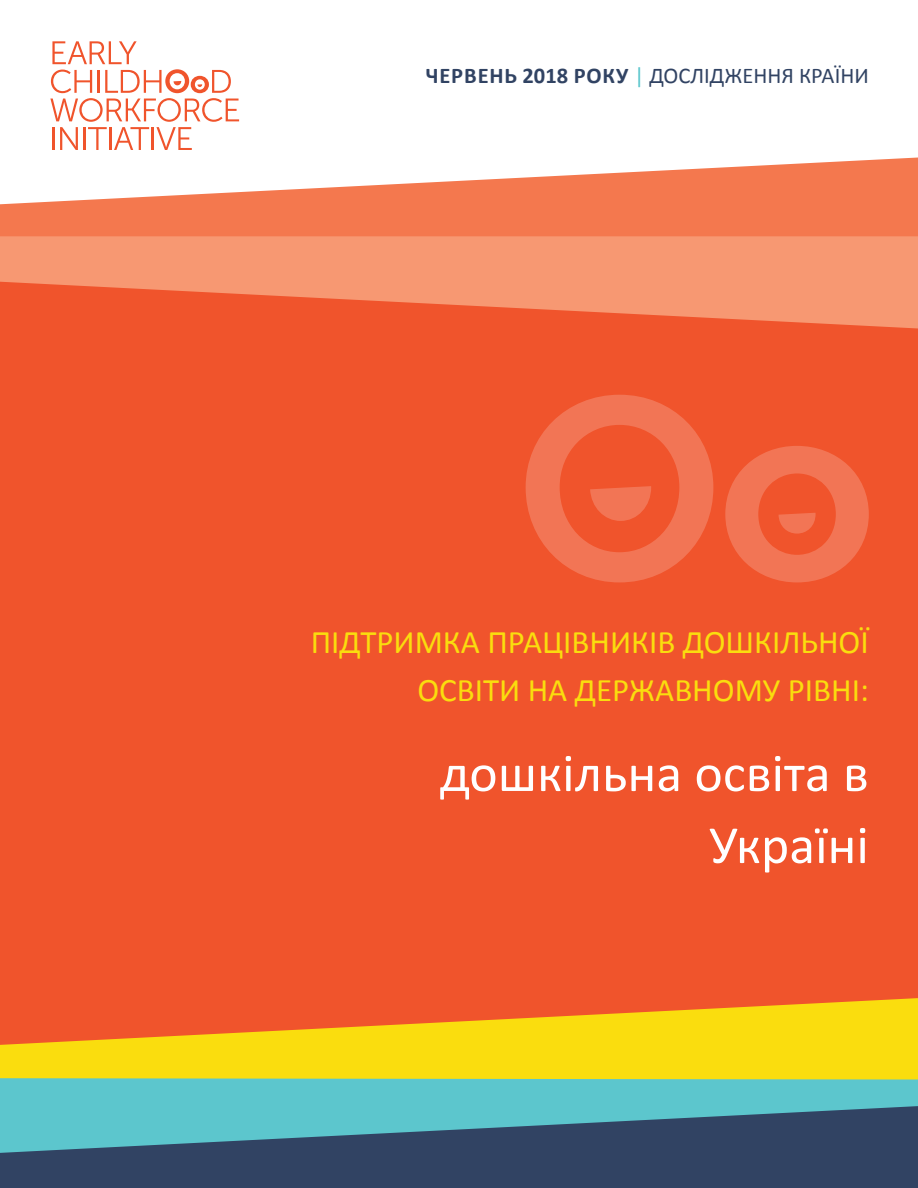
<style>
.page{position:relative;width:918px;height:1188px;background:#fff}
.page>*{position:absolute;margin:0;border:0;box-sizing:border-box;transform-origin:0 0}
.t1{font:54px/72px "Calibri";color:#fff;text-align:right}
.t2{font:33px/48px "Calibri";color:#fadd0e;text-align:right}
.t3{font:22.5px "Calibri";color:#314363}
.s1{font-weight:700}
.s2{color:#5cc6cd}
</style>
<div class="page">
<div style="left:0;top:219px;width:918px;height:276px;background:#f79872"></div>
<div style="left:0;top:282px;width:918px;height:716px;background:#f0542c"></div>
<svg style="left:0;top:998px;width:918px;height:80px;background:#f7b416"></svg>
<svg style="left:0;top:158px;width:918px;height:78px;fill:#f4784e"></svg>
<div style="left:0;top:1078px;width:918px;height:28px;background:#5cc6cd"></div>
<svg style="left:0;top:1106px;width:918px;height:82px;background:#3d6981"></svg>
<svg style="left:526px;top:395px;width:187px;height:187px;background:#f06440"></svg>
<svg style="left:725px;top:446px;width:144px;height:136px;background:#f16643"></svg>
<svg style="left:50px;top:41px;width:189px;height:109px"></svg>
<p class="t3" style="left:426px;top:62px;width:445px"><span class="s1">ЧЕРВЕНЬ 2018 РОКУ</span> <span class="s2">|</span> ДОСЛІДЖЕННЯ КРАЇНИ</p>
<p class="t2" style="left:311px;top:616px;width:560px">ПІДТРИМКА ПРАЦІВНИКІВ ДОШКІЛЬНОЇ<br>ОСВІТИ НА ДЕРЖАВНОМУ РІВНІ:</p>
<h1 class="t1" style="left:440px;top:735px;width:431px">дошкільна освіта в<br>Україні</h1>
</div>
